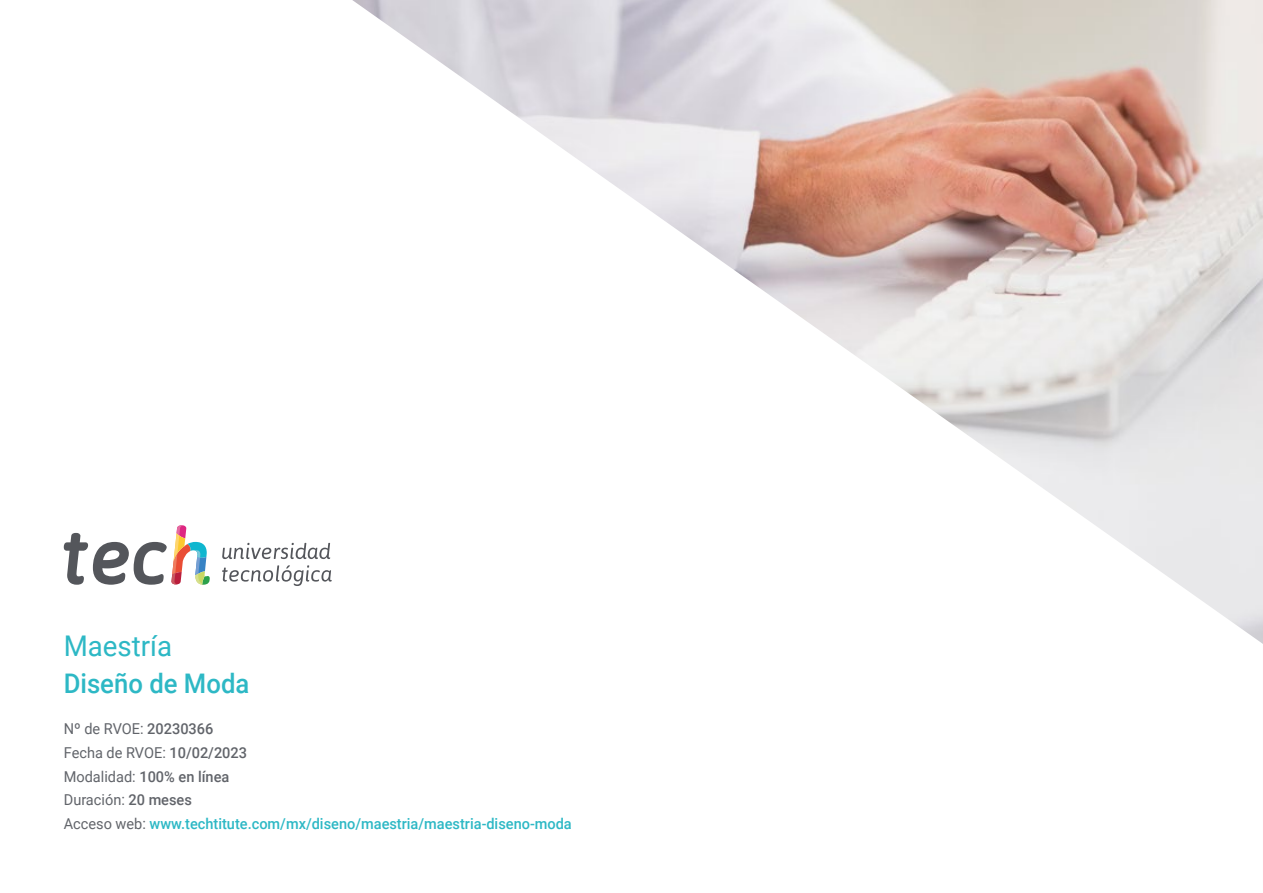
<style>
.page{position:relative;width:1263px;height:893px;background:#fff}
.page>*{position:absolute;margin:0;border:0;box-sizing:border-box;transform-origin:0 0}
.t1{font:28.5px "Roboto";color:#2db8c5}
.t2{font:500 27px "Roboto";color:#2db8c5;scale:.95 1}
.t3{font:500 15px/23.7px "Roboto";color:#2db8c5}
.s1{font-weight:400;color:#61646a}
.s2{color:#61646a}
</style>
<div class="page">
<img style="left:352px;top:0;width:911px;height:644px">
<svg style="left:64px;top:525px;width:146px;height:60px"></svg>
<svg style="left:222px;top:543px;width:108px;height:16px"></svg>
<svg style="left:222px;top:565px;width:110px;height:21px"></svg>
<h1 class="t1" style="left:64px;top:626px;width:110px">Maestría</h1>
<h2 class="t2" style="left:64px;top:665px;width:197px">Diseño de Moda</h2>
<p class="t3" style="left:64px;top:716px;width:510px"><span class="s1">Nº de RVOE:</span> <span class="s2">20230366<br></span><span class="s1">Fecha de RVOE:</span> <span class="s2">10/02/2023<br></span><span class="s1">Modalidad:</span> <span class="s2">100% en línea<br></span><span class="s1">Duración:</span> <span class="s2">20 meses<br></span><span class="s1">Acceso web:</span> www.techtitute.com/mx/diseno/maestria/maestria-diseno-moda</p>
</div>
